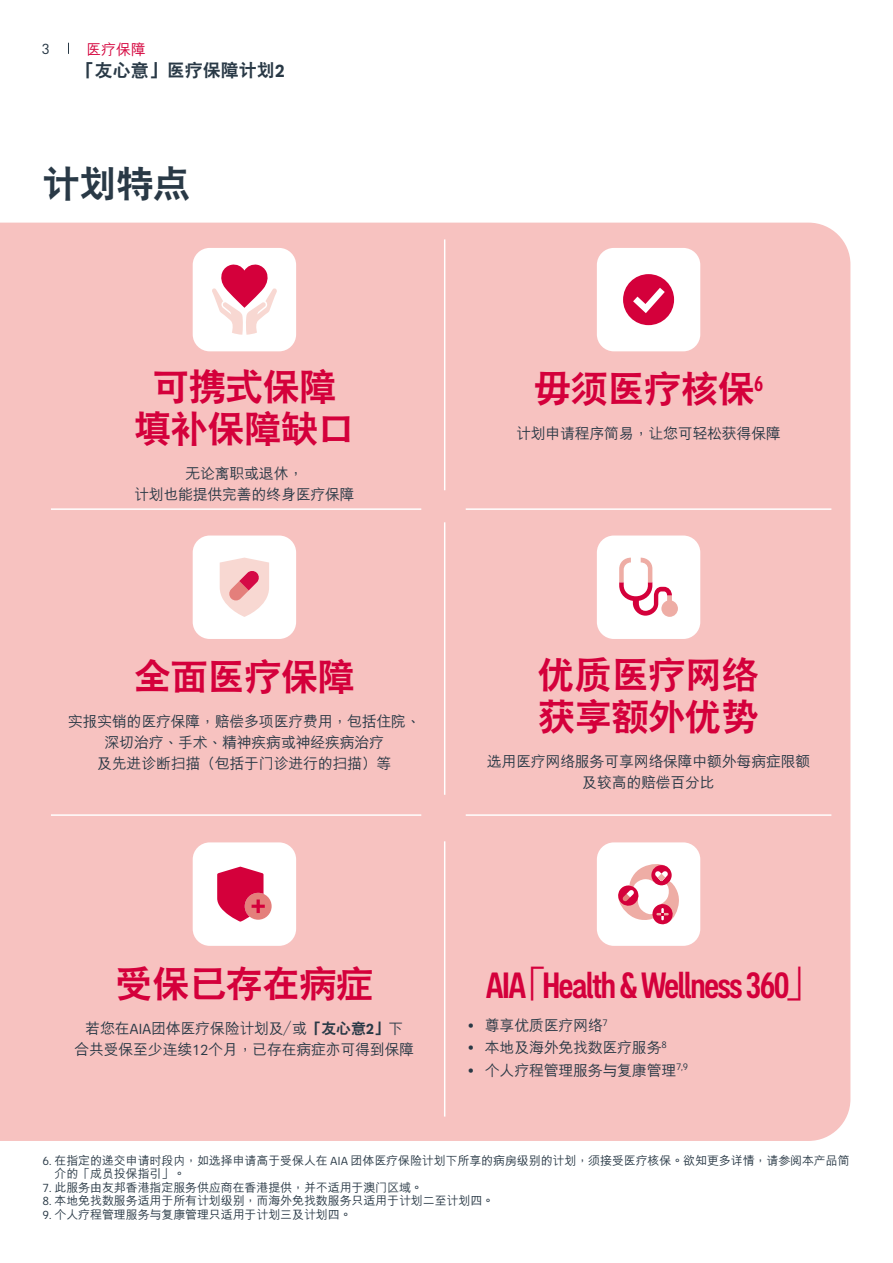
<style>
.page{position:relative;width:893px;height:1263px;background:#fff}
.page>*{position:absolute;margin:0;border:0;box-sizing:border-box;transform-origin:0 0}
.t1{font:800 37.5px/42px "C Hei 2 HKS";letter-spacing:-.02em;color:#d4003b;text-align:center}
.t2{font:500 condensed 37.5px "AIA Everest";letter-spacing:-.05em;color:#d4003b}
.t3{font:800 37.5px "C Hei 2 HKS";color:#293946}
.t4{font:800 18px "C Hei 2 HKS";color:#293946}
.t5{font:500 15px/21px "M Hei HKS";letter-spacing:-.02em;color:#293946;text-align:center}
.t6{font:500 15px "M Hei HKS";color:#d4003b}
.t7{font:15px "AIA Everest";color:#293946}
.t8{font:500 12px/13.5px "M Hei HKS";letter-spacing:-.01em;color:#293946}
.s1{font-family:"AIA Everest";font-weight:700}
.s2{font-family:"AIA Everest";font-weight:400}
.s3{font-family:"C Hei 2 HKS";font-weight:800}
.s4{font-family:"M Hei HKS";font-stretch:normal}
.s5{font-family:"AIA Everest";font-weight:400;font-size:16.5px}
</style>
<div class="page">
<div style="left:0;top:223px;width:850px;height:918px;background:#f7c2c0"></div>
<div style="left:597px;top:535px;width:103px;height:104px;background:#fff;border-radius:17px"></div>
<div style="left:193px;top:535px;width:103px;height:104px;background:#fff;border-radius:17px"></div>
<div style="left:193px;top:842px;width:103px;height:104px;background:#fff;border-radius:17px"></div>
<div style="left:597px;top:248px;width:103px;height:103px;background:#fff;border-radius:17px"></div>
<div style="left:623px;top:274px;width:51px;height:51px;background:#d4003b;border-radius:50%"></div>
<svg style="left:633px;top:288px;width:32px;height:25px"></svg>
<div style="left:245px;top:893px;width:27px;height:27px;background:#e47f7b;border-radius:50%"></div>
<svg style="left:217px;top:867px;width:48px;height:54px"></svg>
<svg style="left:220px;top:558px;width:49px;height:59px"></svg>
<div style="left:597px;top:842px;width:103px;height:104px;background:#fff;border-radius:17px"></div>
<svg style="left:618px;top:864px;width:61px;height:61px"></svg>
<div style="left:193px;top:248px;width:103px;height:103px;background:#fff;border-radius:17px"></div>
<svg style="left:212px;top:264px;width:65px;height:71px"></svg>
<hr style="left:51px;top:508px;width:370px;height:2px;background:#fff">
<hr style="left:466px;top:508px;width:365px;height:2px;background:#fff">
<hr style="left:444px;top:239px;width:1px;height:251px;background:#fff">
<hr style="left:444px;top:522px;width:1px;height:273px;background:#fff">
<hr style="left:444px;top:841px;width:1px;height:275px;background:#fff">
<hr style="left:51px;top:814px;width:370px;height:2px;background:#fff">
<hr style="left:466px;top:814px;width:365px;height:2px;background:#fff">
<svg style="left:619px;top:558px;width:59px;height:59px"></svg>
<p class="t7" style="left:41px;top:40px;width:10px">3</p>
<p class="t6" style="left:86px;top:39px;width:61px">醫療保障</p>
<p class="t4" style="left:77px;top:58px;width:210px">「友心意」醫療保障計劃<span class="s1">2</span></p>
<h1 class="t3" style="left:43px;top:159px;width:149px">計劃特點</h1>
<h1 class="t1" style="left:134px;top:367px;width:223px">可攜式保障填補保障缺口</h1>
<p class="t5" style="left:134px;top:462px;width:222px">無論離職或退休，<br>計劃也能提供完善的終身醫療保障</p>
<h1 class="t1" style="left:134px;top:656px;width:223px">全面醫療保障</h1>
<p class="t5" style="left:68px;top:709px;width:355px">實報實銷的醫療保障，賠償多項醫療費用，包括住院、深切治療、手術、精神疾病或神經疾病治療<br>及先進診斷掃描（包括於門診進行的掃描）等</p>
<h1 class="t1" style="left:534px;top:369px;width:231px">毋須醫療核保<sup>6</sup></h1>
<p class="t5" style="left:516px;top:422px;width:266px">計劃申請程序簡易，讓您可輕鬆獲得保障</p>
<h1 class="t1" style="left:538px;top:655px;width:223px;text-align:left">優質醫療網絡獲享額外優勢</h1>
<p class="t5" style="left:487px;top:750px;width:325px">選用醫療網絡服務可享網絡保障中額外每病症限額及較高的賠償百分比</p>
<h1 class="t1" style="left:115px;top:964px;width:260px">受保已存在病症</h1>
<p class="t5" style="left:74px;top:1017px;width:341px">若您在<span class="s2">AIA</span>團體醫療保險計劃及／或<span class="s3">「友心意</span><span class="s1">2</span><span class="s3">」</span>下<br>合共受保至少連續<span class="s2">12</span>個月，已存在病症亦可得到保障</p>
<h1 class="t2" style="left:486px;top:964px;width:337px">AIA <span class="s4">「</span>Health &amp; Wellness 360<span class="s4">」</span></h1>
<p class="t5" style="left:468px;top:1014px;width:141px"><span class="s5">•</span> 尊享優質醫療網絡<sup>7</sup></p>
<p class="t5" style="left:468px;top:1036px;width:200px"><span class="s5">•</span> 本地及海外免找數醫療服務<sup>8</sup></p>
<p class="t5" style="left:468px;top:1058px;width:222px"><span class="s5">•</span> 個人療程管理服務與復康管理<sup>7,9</sup></p>
<p class="t8" style="left:55px;top:1152px;width:797px;text-indent:-12px"><span class="s2">6.</span> 在指定的遞交申請時段內，如選擇申請高於受保人在 <span class="s2">AIA</span> 團體醫療保險計劃下所享的病房級別的計劃，須接受醫療核保。欲知更多詳情，請參閱本產品簡介的「成員投保指引」。</p>
<p class="t8" style="left:43px;top:1179px;width:382px"><span class="s2">7.</span> 此服務由友邦香港指定服務供應商在香港提供，並不適用於澳門區域。</p>
<p class="t8" style="left:43px;top:1193px;width:453px"><span class="s2">8.</span> 本地免找數服務適用於所有計劃級別，而海外免找數服務只適用於計劃二至計劃四。</p>
<p class="t8" style="left:43px;top:1206px;width:311px"><span class="s2">9.</span> 個人療程管理服務與復康管理只適用於計劃三及計劃四。</p>
</div>
